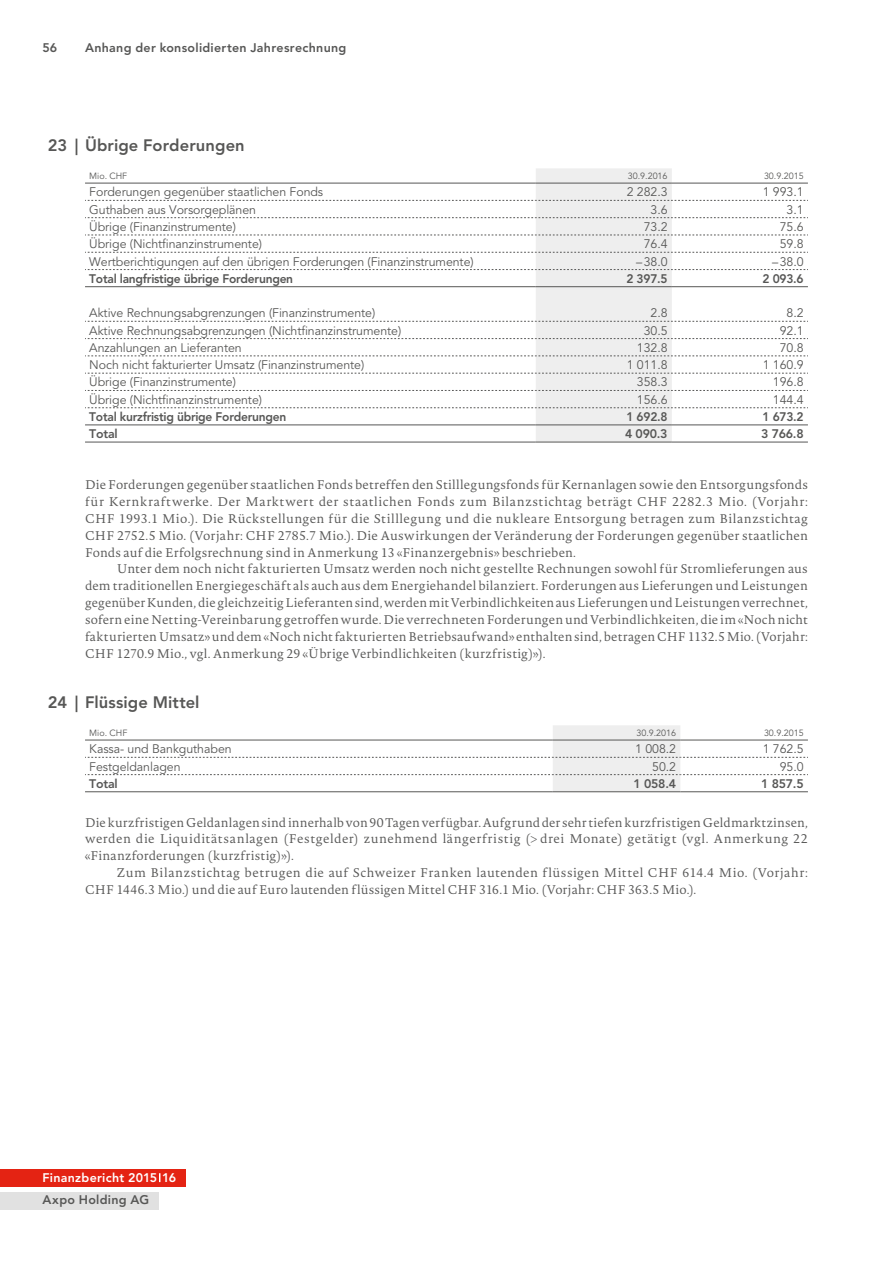
<style>
.page{position:relative;width:893px;height:1263px;background:#fff}
.page>*{position:absolute;margin:0;border:0;box-sizing:border-box;transform-origin:0 0}
.t1{font:800 16.5px "Avenir";letter-spacing:.005em;color:#575756}
.t2{font:800 12.45px "Avenir";letter-spacing:.025em;color:#575756}
.t3{font:800 12.45px "Avenir";letter-spacing:.02em;color:#fff}
.t4{font:300 12.3px/16.8px "Novel Pro";letter-spacing:.02em;color:#575756;text-align:justify}
.t5{font:12.3px "Avenir";letter-spacing:-.005em;color:#575756}
.t6{font:800 12.3px "Avenir";letter-spacing:-.02em;color:#575756}
.t7{font:9px "Avenir";letter-spacing:-.005em;color:#575756}
</style>
<div class="page">
<div style="left:0;top:1192px;width:159px;height:17px;background:#e1e1e1"></div>
<div style="left:0;top:1169px;width:186px;height:18px;background:#e42313"></div>
<hr style="left:85px;top:442px;width:451px;height:1px;background:#575756">
<hr style="left:536px;top:442px;width:136px;height:1px;background:#575756">
<hr style="left:672px;top:442px;width:136px;height:1px;background:#575756">
<svg style="left:85px;top:168px;width:723px;height:274px"></svg>
<svg style="left:85px;top:725px;width:723px;height:67px"></svg>
<p class="t2" style="left:43px;top:40px;width:16px">56</p>
<p class="t2" style="left:85px;top:40px;width:263px">Anhang der konsolidierten Jahresrechnung</p>
<h1 class="t1" style="left:48px;top:136px;width:198px">23 | Übrige Forderungen</h1>
<p class="t7" style="left:89px;top:171px;width:40px">Mio. CHF</p>
<p class="t7" style="left:628px;top:171px;width:41px">30.9.2016</p>
<p class="t7" style="left:764px;top:171px;width:41px">30.9.2015</p>
<p class="t5" style="left:89px;top:185px;width:235px">Forderungen gegenüber staatlichen Fonds</p>
<p class="t5" style="left:627px;top:185px;width:42px">2 282.3</p>
<p class="t5" style="left:763px;top:185px;width:42px">1 993.1</p>
<p class="t5" style="left:89px;top:202px;width:168px">Guthaben aus Vorsorgeplänen</p>
<p class="t5" style="left:650px;top:202px;width:19px">3.6</p>
<p class="t5" style="left:787px;top:202px;width:19px">3.1</p>
<p class="t5" style="left:89px;top:220px;width:148px">Übrige (Finanzinstrumente)</p>
<p class="t5" style="left:644px;top:220px;width:25px">73.2</p>
<p class="t5" style="left:780px;top:220px;width:25px">75.6</p>
<p class="t5" style="left:89px;top:237px;width:174px">Übrige (Nichtfinanzinstrumente)</p>
<p class="t5" style="left:644px;top:237px;width:25px">76.4</p>
<p class="t5" style="left:780px;top:237px;width:25px">59.8</p>
<p class="t5" style="left:89px;top:254px;width:386px">Wertberichtigungen auf den übrigen Forderungen (Finanzinstrumente)</p>
<p class="t5" style="left:636px;top:254px;width:33px">–38.0</p>
<p class="t5" style="left:772px;top:254px;width:33px">–38.0</p>
<p class="t6" style="left:89px;top:271px;width:205px">Total langfristige übrige Forderungen</p>
<p class="t6" style="left:626px;top:271px;width:43px">2 397.5</p>
<p class="t6" style="left:762px;top:271px;width:43px">2 093.6</p>
<p class="t5" style="left:89px;top:306px;width:287px">Aktive Rechnungsabgrenzungen (Finanzinstrumente)</p>
<p class="t5" style="left:650px;top:306px;width:19px">2.8</p>
<p class="t5" style="left:787px;top:306px;width:19px">8.2</p>
<p class="t5" style="left:89px;top:323px;width:313px">Aktive Rechnungsabgrenzungen (Nichtfinanzinstrumente)</p>
<p class="t5" style="left:644px;top:323px;width:25px">30.5</p>
<p class="t5" style="left:780px;top:323px;width:25px">92.1</p>
<p class="t5" style="left:89px;top:340px;width:154px">Anzahlungen an Lieferanten</p>
<p class="t5" style="left:637px;top:340px;width:32px">132.8</p>
<p class="t5" style="left:780px;top:340px;width:25px">70.8</p>
<p class="t5" style="left:89px;top:358px;width:276px">Noch nicht fakturierter Umsatz (Finanzinstrumente)</p>
<p class="t5" style="left:627px;top:358px;width:42px">1 011.8</p>
<p class="t5" style="left:763px;top:358px;width:42px">1 160.9</p>
<p class="t5" style="left:89px;top:375px;width:148px">Übrige (Finanzinstrumente)</p>
<p class="t5" style="left:637px;top:375px;width:32px">358.3</p>
<p class="t5" style="left:773px;top:375px;width:32px">196.8</p>
<p class="t5" style="left:89px;top:392px;width:174px">Übrige (Nichtfinanzinstrumente)</p>
<p class="t5" style="left:637px;top:392px;width:32px">156.6</p>
<p class="t5" style="left:773px;top:392px;width:32px">144.4</p>
<p class="t6" style="left:89px;top:409px;width:199px">Total kurzfristig übrige Forderungen</p>
<p class="t6" style="left:626px;top:409px;width:43px">1 692.8</p>
<p class="t6" style="left:762px;top:409px;width:43px">1 673.2</p>
<p class="t6" style="left:89px;top:426px;width:30px">Total</p>
<p class="t6" style="left:625px;top:426px;width:44px">4 090.3</p>
<p class="t6" style="left:761px;top:426px;width:44px">3 766.8</p>
<p class="t4" style="left:85px;top:476px;width:724px">Die Forderungen gegenüber staatlichen Fonds betreffen den Stilllegungsfonds für Kernanlagen sowie den Entsorgungsfonds für Kernkraftwerke. Der Marktwert der staatlichen Fonds zum Bilanzstichtag beträgt CHF 2282.3 Mio. (Vorjahr:<br>CHF 1993.1 Mio.). Die Rückstellungen für die Stilllegung und die nukleare Entsorgung betragen zum Bilanzstichtag CHF 2752.5 Mio. (Vorjahr: CHF 2785.7 Mio.). Die Auswirkungen der Veränderung der Forderungen gegenüber staatlichen Fonds auf die Erfolgsrechnung sind in Anmerkung 13 «Finanzergebnis» beschrieben.</p>
<p class="t4" style="left:85px;top:560px;width:724px;text-indent:32px">Unter dem noch nicht fakturierten Umsatz werden noch nicht gestellte Rechnungen sowohl für Stromlieferungen aus dem traditionellen Energiegeschäft als auch aus dem Energiehandel bilanziert. Forderungen aus Lieferungen und Leistungen gegenüber Kunden, die gleichzeitig Lieferanten sind, werden mit Verbindlichkeiten aus Lieferungen und Leistungen verrechnet, sofern eine Netting-Vereinbarung getroffen wurde. Die verrechneten Forderungen und Verbindlichkeiten, die im «Noch nicht fakturierten Umsatz» und dem «Noch nicht fakturierten Betriebsaufwand» enthalten sind, betragen CHF1132.5Mio. (Vorjahr:<br>CHF 1270.9 Mio., vgl. Anmerkung 29 «Übrige Verbindlichkeiten (kurzfristig)»).</p>
<h1 class="t1" style="left:48px;top:693px;width:153px">24 | Flüssige Mittel</h1>
<p class="t7" style="left:89px;top:728px;width:40px">Mio. CHF</p>
<p class="t7" style="left:636px;top:728px;width:41px">30.9.2016</p>
<p class="t7" style="left:764px;top:728px;width:41px">30.9.2015</p>
<p class="t5" style="left:89px;top:742px;width:144px">Kassa- und Bankguthaben</p>
<p class="t5" style="left:635px;top:742px;width:42px">1 008.2</p>
<p class="t5" style="left:763px;top:742px;width:42px">1 762.5</p>
<p class="t5" style="left:89px;top:759px;width:93px">Festgeldanlagen</p>
<p class="t5" style="left:652px;top:759px;width:25px">50.2</p>
<p class="t5" style="left:780px;top:759px;width:25px">95.0</p>
<p class="t6" style="left:89px;top:776px;width:30px">Total</p>
<p class="t6" style="left:634px;top:776px;width:44px">1 058.4</p>
<p class="t6" style="left:761px;top:776px;width:44px">1 857.5</p>
<p class="t4" style="left:85px;top:813px;width:724px">Die kurzfristigen Geldanlagen sind innerhalb von 90Tagen verfügbar. Aufgrund der sehr tiefen kurzfristigen Geldmarktzinsen, werden die Liquiditätsanlagen (Festgelder) zunehmend längerfristig (&gt; drei Monate) getätigt (vgl. Anmerkung 22 «Finanzforderungen (kurzfristig)»).</p>
<p class="t4" style="left:85px;top:864px;width:724px;text-indent:32px">Zum Bilanzstichtag betrugen die auf Schweizer Franken lautenden flüssigen Mittel CHF 614.4 Mio. (Vorjahr:<br>CHF 1446.3 Mio.) und die auf Euro lautenden flüssigen Mittel CHF 316.1 Mio. (Vorjahr: CHF 363.5 Mio.).</p>
<p class="t3" style="left:43px;top:1170px;width:135px">Finanzbericht 2015 16</p>
<p class="t2" style="left:43px;top:1192px;width:108px">Axpo Holding AG</p>
</div>
